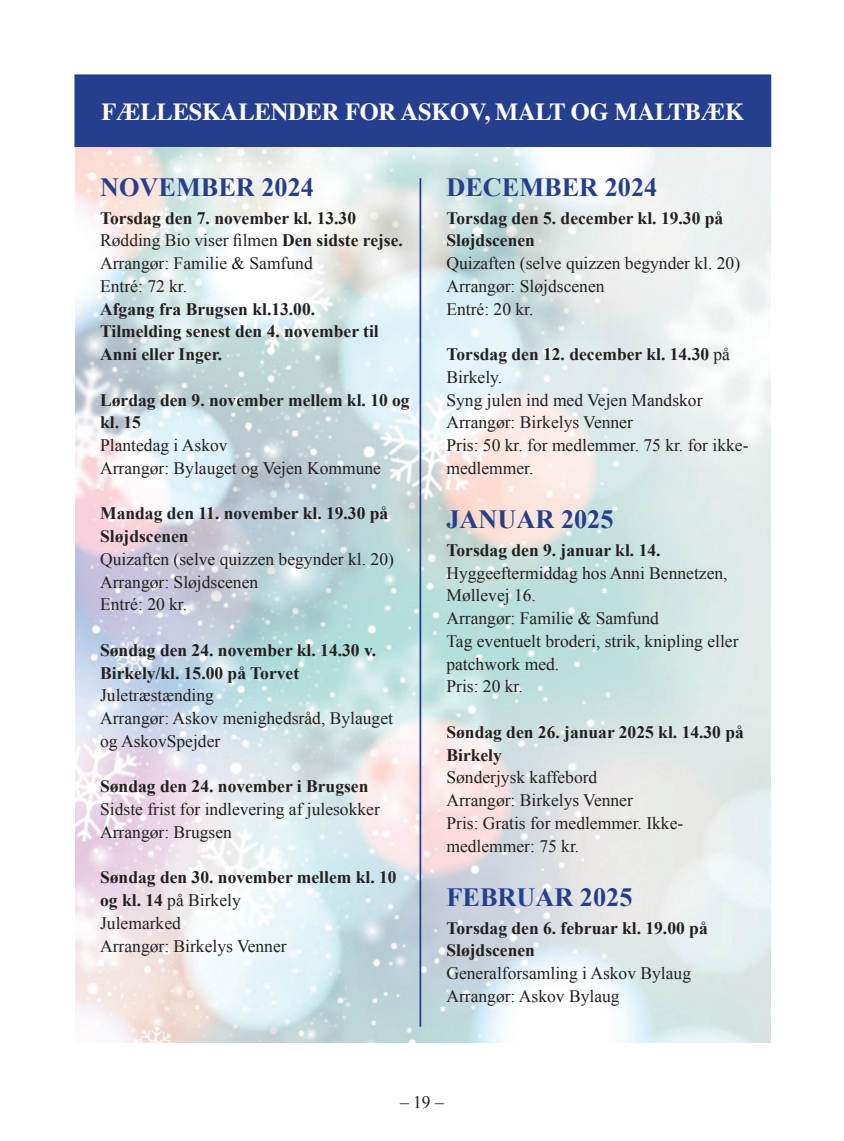
<style>
.page{position:relative;width:844px;height:1141px;background:#fff}
.page>*{position:absolute;margin:0;border:0;box-sizing:border-box;transform-origin:0 0}
.Brøed_A{font:700 26.25px "Times New Roman";color:#253f8e}
.Brøed_A-2{font:700 24.5px "Times";letter-spacing:-.01em;color:#fff}
.Brøed_A-3{font:17.5px/22.8px "Times New Roman";color:#231f20}
.Brøed_A-4{font:700 17.5px/22.8px "Times New Roman";color:#231f20}
.s1{font-weight:700}
.s2{font-weight:400}
</style>
<div class="page">
<img style="left:75px;top:147px;width:695px;height:896px">
<hr style="left:419px;top:178px;width:2px;height:849px;background:#253f8e">
<div style="left:74px;top:74px;width:697px;height:73px;background:#253f8e;border:2px solid #253f8e"></div>
<p class="Brøed_A-2" style="left:101px;top:88px;width:644px">FÆLLESKALENDER FOR ASKOV, MALT OG MALTBÆK</p>
<p class="Brøed_A" style="left:100px;top:169px;width:215px">NOVEMBER 2024</p>
<p class="Brøed_A-4" style="left:100px;top:206px;width:257px">Torsdag den 7. november kl. 13.30</p>
<p class="Brøed_A-3" style="left:100px;top:229px;width:304px">Rødding Bio viser filmen <span class="s1">Den sidste rejse.</span></p>
<p class="Brøed_A-3" style="left:100px;top:252px;width:214px">Arrangør: Familie &amp; Samfund</p>
<p class="Brøed_A-3" style="left:100px;top:274px;width:88px">Entré: 72 kr.</p>
<p class="Brøed_A-4" style="left:100px;top:297px;width:216px">Afgang fra Brugsen kl.13.00.</p>
<p class="Brøed_A-4" style="left:100px;top:320px;width:280px">Tilmelding senest den 4. november til<br>Anni eller Inger.</p>
<p class="Brøed_A-4" style="left:100px;top:388px;width:311px">Lørdag den 9. november mellem kl. 10 og kl. 15</p>
<p class="Brøed_A-3" style="left:100px;top:434px;width:129px">Plantedag i Askov</p>
<p class="Brøed_A-3" style="left:100px;top:456px;width:282px">Arrangør: Bylauget og Vejen Kommune</p>
<p class="Brøed_A-4" style="left:100px;top:502px;width:289px">Mandag den 11. november kl. 19.30 på<br>Sløjdscenen</p>
<p class="Brøed_A-3" style="left:100px;top:547px;width:295px">Quizaften (selve quizzen begynder kl. 20)</p>
<p class="Brøed_A-3" style="left:100px;top:570px;width:159px">Arrangør: Sløjdscenen</p>
<p class="Brøed_A-3" style="left:100px;top:593px;width:88px">Entré: 20 kr.</p>
<p class="Brøed_A-4" style="left:100px;top:638px;width:277px">Søndag den 24. november kl. 14.30 v.<br>Birkely/kl. 15.00 på Torvet</p>
<p class="Brøed_A-3" style="left:100px;top:684px;width:115px">Juletræstænding</p>
<p class="Brøed_A-3" style="left:100px;top:707px;width:294px">Arrangør: Askov menighedsråd, Bylauget og AskovSpejder</p>
<p class="Brøed_A-4" style="left:100px;top:775px;width:270px">Søndag den 24. november i Brugsen</p>
<p class="Brøed_A-3" style="left:100px;top:798px;width:281px">Sidste frist for indlevering af julesokker</p>
<p class="Brøed_A-3" style="left:100px;top:820px;width:133px">Arrangør: Brugsen</p>
<p class="Brøed_A-4" style="left:100px;top:866px;width:298px">Søndag den 30. november mellem kl. 10 og kl. 14 <span class="s2">på Birkely</span></p>
<p class="Brøed_A-3" style="left:100px;top:911px;width:82px">Julemarked</p>
<p class="Brøed_A-3" style="left:100px;top:934px;width:188px">Arrangør: Birkelys Venner</p>
<p class="Brøed_A" style="left:446px;top:169px;width:212px">DECEMBER 2024</p>
<p class="Brøed_A-4" style="left:446px;top:206px;width:278px">Torsdag den 5. december kl. 19.30 på<br>Sløjdscenen</p>
<p class="Brøed_A-3" style="left:446px;top:252px;width:295px">Quizaften (selve quizzen begynder kl. 20)</p>
<p class="Brøed_A-3" style="left:446px;top:274px;width:159px">Arrangør: Sløjdscenen</p>
<p class="Brøed_A-3" style="left:446px;top:297px;width:88px">Entré: 20 kr.</p>
<p class="Brøed_A-4" style="left:446px;top:343px;width:285px">Torsdag den 12. december kl. 14.30 <span class="s2">på<br>Birkely.</span></p>
<p class="Brøed_A-3" style="left:446px;top:388px;width:257px">Syng julen ind med Vejen Mandskor</p>
<p class="Brøed_A-3" style="left:446px;top:411px;width:188px">Arrangør: Birkelys Venner</p>
<p class="Brøed_A-3" style="left:446px;top:434px;width:303px">Pris: 50 kr. for medlemmer. 75 kr. for ikke&shy;medlemmer.</p>
<p class="Brøed_A" style="left:446px;top:501px;width:168px">JANUAR 2025</p>
<p class="Brøed_A-4" style="left:446px;top:538px;width:215px">Torsdag den 9. januar kl. 14.</p>
<p class="Brøed_A-3" style="left:446px;top:561px;width:282px">Hyggeeftermiddag hos Anni Bennetzen,<br>Møllevej 16.</p>
<p class="Brøed_A-3" style="left:446px;top:607px;width:214px">Arrangør: Familie &amp; Samfund</p>
<p class="Brøed_A-3" style="left:446px;top:629px;width:293px">Tag eventuelt broderi, strik, knipling eller patchwork med.</p>
<p class="Brøed_A-3" style="left:446px;top:675px;width:78px">Pris: 20 kr.</p>
<p class="Brøed_A-4" style="left:446px;top:720px;width:299px">Søndag den 26. januar 2025 kl. 14.30 på<br>Birkely</p>
<p class="Brøed_A-3" style="left:446px;top:766px;width:152px">Sønderjysk kaffebord</p>
<p class="Brøed_A-3" style="left:446px;top:789px;width:188px">Arrangør: Birkelys Venner</p>
<p class="Brøed_A-3" style="left:446px;top:811px;width:238px">Pris: Gratis for medlemmer. Ikke&shy;medlemmer: 75 kr.</p>
<p class="Brøed_A" style="left:446px;top:879px;width:187px">FEBRUAR 2025</p>
<p class="Brøed_A-4" style="left:446px;top:916px;width:263px">Torsdag den 6. februar kl. 19.00 på<br>Sløjdscenen</p>
<p class="Brøed_A-3" style="left:446px;top:962px;width:246px">Generalforsamling i Askov Bylaug</p>
<p class="Brøed_A-3" style="left:446px;top:984px;width:175px">Arrangør: Askov Bylaug</p>
<p class="Brøed_A-3" style="left:400px;top:1091px;width:45px">– 19 –</p>
</div>
